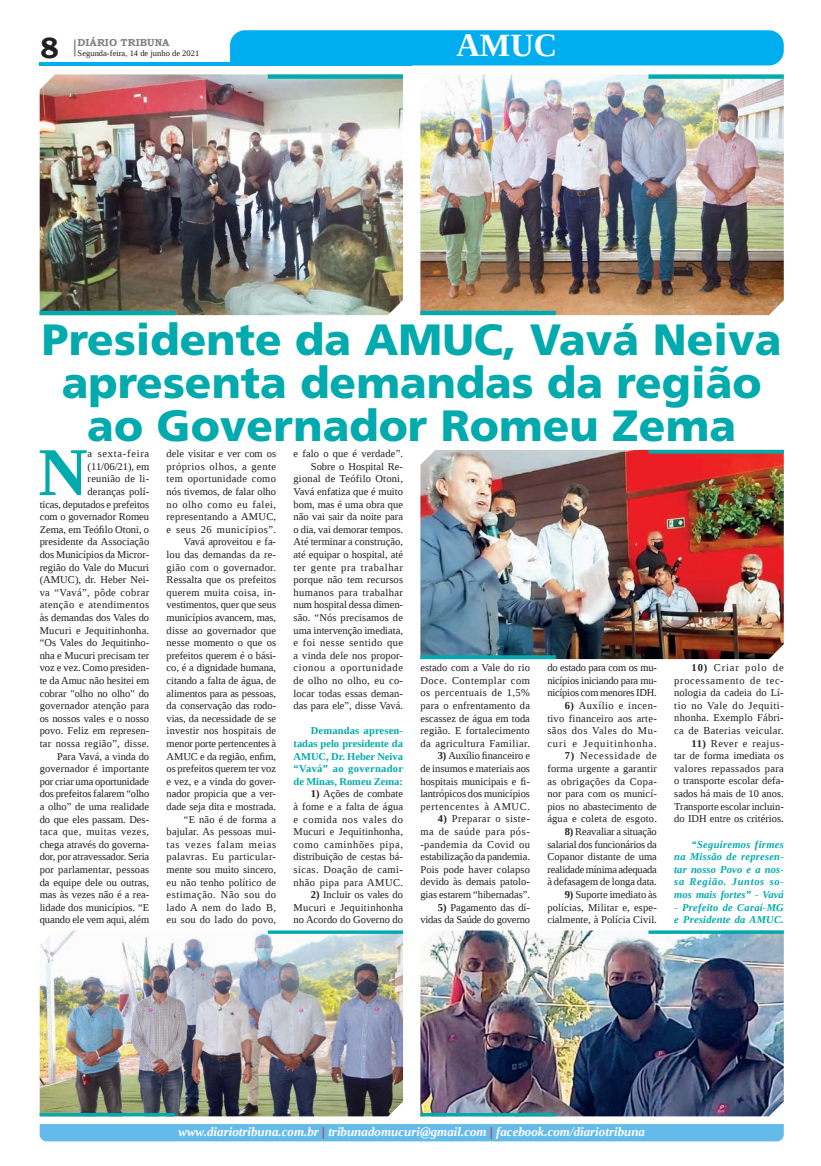
<style>
.page{position:relative;width:821px;height:1166px;background:#fff}
.page>*{position:absolute;margin:0;border:0;box-sizing:border-box;transform-origin:0 0}
.t1{font:700 68.25px "Liberation Serif";color:#00aaad}
.t2{font:900 43.75px/42.9px "Frutiger LT Std";color:#00aaad;text-align:center}
.t3{font:700 32.38px "Liberation Serif";color:#fff}
.t4{font:700 29.31px "Bookman Old Style";color:#231f20}
.t5{font:italic 700 12.95px "Liberation Serif";color:#fff}
.t6{font:10.5px/12.6px "Liberation Serif";color:#231f20;text-align:justify}
.t7{font:italic 700 10.5px/12.6px "Liberation Serif";letter-spacing:.02em;color:#00aaad;text-align:justify}
.t8{font:700 10.5px/12.6px "Liberation Serif";color:#00aaad;text-align:justify}
.t9{font:10.5px/12.6px "Liberation Serif";letter-spacing:-.02em;color:#231f20;text-align:right}
.t10{font:700 10.06px "Bookman Old Style";color:#808285}
.t11{font:8.4px "Liberation Serif";color:#231f20}
.s1{font-weight:700}
.s2{color:#ee1d23}
</style>
<div class="page">
<svg style="left:74px;top:39px;width:2px;height:17px"></svg>
<hr style="left:40px;top:62px;width:372px;height:3px;background:#00aeef">
<div style="left:230px;top:30px;width:554px;height:35px;background:#00aeef"></div>
<div style="left:40px;top:1124px;width:744px;height:17px;background:#64bae9"></div>
<img style="left:420px;top:450px;width:364px;height:209px">
<img style="left:420px;top:930px;width:364px;height:186px">
<img style="left:420px;top:74px;width:364px;height:241px">
<img style="left:40px;top:930px;width:363px;height:186px">
<img style="left:40px;top:74px;width:363px;height:241px">
<hr style="left:40px;top:311px;width:135px;height:4px;background:#00aaad">
<div style="left:268px;top:74px;width:135px;height:5px;background:#00aaad"></div>
<hr style="left:420px;top:311px;width:136px;height:4px;background:#00aaad">
<div style="left:648px;top:74px;width:136px;height:5px;background:#00aaad"></div>
<svg style="left:420px;top:655px;width:136px;height:4px"></svg>
<svg style="left:648px;top:450px;width:136px;height:4px"></svg>
<hr style="left:420px;top:1113px;width:136px;height:3px;background:#00aaad">
<svg style="left:648px;top:930px;width:136px;height:4px"></svg>
<hr style="left:40px;top:1113px;width:135px;height:3px;background:#00aaad">
<svg style="left:268px;top:930px;width:135px;height:4px"></svg>
<h3 class="t4" style="left:40px;top:27px;width:21px">8</h3>
<p class="t10" style="left:78px;top:35px;width:93px">DIÁRIO TRIBUNA</p>
<p class="t11" style="left:78px;top:48px;width:123px">Segunda-feira, 14 de junho de 2021</p>
<h3 class="t3" style="left:457px;top:24px;width:102px">AMUC</h3>
<h2 class="t2" style="left:42px;top:318px;width:741px">Presidente da AMUC, Vavá Neiva apresenta demandas da região ao Governador Romeu Zema</h2>
<h1 class="t1" style="left:38px;top:426px;width:51px">N</h1>
<p class="t6" style="left:40px;top:447px;width:111px;text-align:right">a sexta-feira (11/06/21), em<br>reunião de li-<br>deranças polí-<br>ticas, deputados e prefeitos com o governador Romeu<br>Zema, em Teófilo Otoni, o presidente da Associação dos Municípios da Micror&shy;região do Vale do Mucuri (AMUC), dr. Heber Nei&shy;va “Vavá”, pôde cobrar atenção e atendimentos às demandas dos Vales do<br>Mucuri e Jequitinhonha. “Os Vales do Jequitinho&shy;nha e Mucuri precisam ter voz e vez. Como presiden&shy;te da Amuc não hesitei em cobrar "olho no olho" do governador atenção para os nossos vales e o nosso povo. Feliz em represen&shy;tar nossa região”, disse.<br>Para Vavá, a vinda do governador é importante por criar uma oportunidade dos prefeitos falarem “olho a olho” de uma realidade do que eles passam. Des&shy;taca que, muitas vezes, chega através do governa&shy;dor, por atravessador. Seria por parlamentar, pessoas da equipe dele ou outras, mas às vezes não é a rea&shy;lidade dos municípios. “E quando ele vem aqui, além</p>
<p class="t6" style="left:167px;top:447px;width:111px;text-align:right">dele visitar e ver com os próprios olhos, a gente tem oportunidade como nós tivemos, de falar olho no olho como eu falei, representando a AMUC, e seus 26 municípios”.<br>Vavá aproveitou e fa-<br>lou das demandas da re&shy;gião com o governador.<br>Ressalta que os prefeitos querem muita coisa, in&shy;vestimentos, quer que seus municípios avancem, mas, disse ao governador que nesse momento o que os prefeitos querem é o bási&shy;co, é a dignidade humana, citando a falta de água, de alimentos para as pessoas, da conservação das rodo&shy;vias, da necessidade de se investir nos hospitais de menor porte pertencentes à<br>AMUC e da região, enfim, os prefeitos querem ter voz e vez, e a vinda do gover&shy;nador propicia que a ver&shy;dade seja dita e mostrada. “E não é de forma a bajular. As pessoas mui&shy;tas vezes falam meias palavras. Eu particular&shy;mente sou muito sincero, eu não tenho político de estimação. Não sou do lado A nem do lado B, eu sou do lado do povo,</p>
<p class="t6" style="left:294px;top:447px;width:111px;text-align:right">e falo o que é verdade”.<br>Sobre o Hospital Re&shy;gional de Teófilo Otoni,<br>Vavá enfatiza que é muito bom, mas é uma obra que não vai sair da noite para o dia, vai demorar tempos.<br>Até terminar a construção, até equipar o hospital, até ter gente pra trabalhar porque não tem recursos humanos para trabalhar num hospital dessa dimen&shy;são. “Nós precisamos de uma intervenção imediata, e foi nesse sentido que a vinda dele nos propor&shy;cionou a oportunidade de olho no olho, eu co&shy;locar todas essas deman&shy;das para ele”, disse Vavá.</p>
<p class="t6" style="left:674px;top:661px;width:111px;text-indent:17px"><span class="s1">10)</span> Criar polo de processamento de tec&shy;nologia da cadeia do Lí&shy;tio no Vale do Jequiti&shy;nhonha. Exemplo Fábri&shy;ca de Baterias veicular.</p>
<p class="t6" style="left:674px;top:737px;width:111px;text-indent:17px"><span class="s1">11)</span> Rever e reajus&shy;tar de forma imediata os valores repassados para o transporte escolar defa&shy;sados há mais de 10 anos.<br>Transporte escolar incluin&shy;do IDH entre os critérios.</p>
<p class="t7" style="left:674px;top:837px;width:111px;text-indent:17px">“Seguiremos firmes na Missão de represen&shy;tar nosso Povo e a nos&shy;sa Região. Juntos so&shy;mos mais fortes” - Vavá</p>
<p class="t7" style="left:674px;top:900px;width:111px">- Prefeito de Caraí-MG e Presidente da AMUC.</p>
<p class="t6" style="left:420px;top:661px;width:111px">estado com a Vale do rio Doce. Contemplar com os percentuais de 1,5% para o enfrentamento da escassez de água em toda região. E fortalecimento da agricultura Familiar.</p>
<p class="t6" style="left:420px;top:749px;width:111px;text-indent:17px"><span class="s1">3)</span> Auxílio financeiro e de insumos e materiais aos hospitais municipais e fi&shy;lantrópicos dos municípios pertencentes à AMUC.</p>
<p class="t6" style="left:420px;top:812px;width:111px;text-indent:17px"><span class="s1">4)</span> Preparar o siste&shy;ma de saúde para pós--pandemia da Covid ou estabilização da pandemia.<br>Pois pode haver colapso devido às demais patolo&shy;gias estarem “hibernadas”.</p>
<p class="t9" style="left:420px;top:901px;width:111px"><span class="s1">5)</span> Pagamento das dí&shy;vidas da Saúde do governo</p>
<p class="t6" style="left:547px;top:661px;width:111px">do estado para com os mu&shy;nicípios iniciando para mu&shy;nicípios com menores IDH.</p>
<p class="t6" style="left:547px;top:699px;width:111px;text-indent:17px"><span class="s1">6)</span> Auxílio e incen&shy;tivo financeiro aos arte&shy;sãos dos Vales do Mu&shy;curi e Jequitinhonha.</p>
<p class="t6" style="left:547px;top:749px;width:111px;text-indent:17px"><span class="s1">7)</span> Necessidade de forma urgente a garantir as obrigações da Copa&shy;nor para com os municí&shy;pios no abastecimento de água e coleta de esgoto.</p>
<p class="t6" style="left:547px;top:825px;width:111px;text-indent:17px"><span class="s1">8)</span> Reavaliar a situação salarial dos funcionários da Copanor distante de uma realidade mínima adequada à defasagem de longa data.</p>
<p class="t6" style="left:547px;top:888px;width:111px;text-indent:17px"><span class="s1">9)</span> Suporte imediato às polícias, Militar e, espe&shy;cialmente, à Polícia Civil.</p>
<p class="t8" style="left:294px;top:724px;width:111px;text-indent:17px">Demandas apresen&shy;tadas pelo presidente da AMUC, Dr. Heber Neiva “Vavá” ao governador de Minas, Romeu Zema:</p>
<p class="t6" style="left:294px;top:787px;width:111px;text-indent:17px"><span class="s1">1)</span> Ações de combate à fome e a falta de água e comida nos vales do Mucuri e Jequitinhonha, como caminhões pipa, distribuição de cestas bá&shy;sicas. Doação de cami&shy;nhão pipa para AMUC.</p>
<p class="t6" style="left:294px;top:888px;width:111px;text-indent:17px"><span class="s1">2)</span> Incluir os vales do Mucuri e Jequitinhonha no Acordo do Governo do</p>
<p class="t5" style="left:178px;top:1123px;width:468px">www.diariotribuna.com.br <span class="s2">|</span> tribunadomucuri@gmail.com <span class="s2">|</span> facebook.com/diariotribuna</p>
</div>
